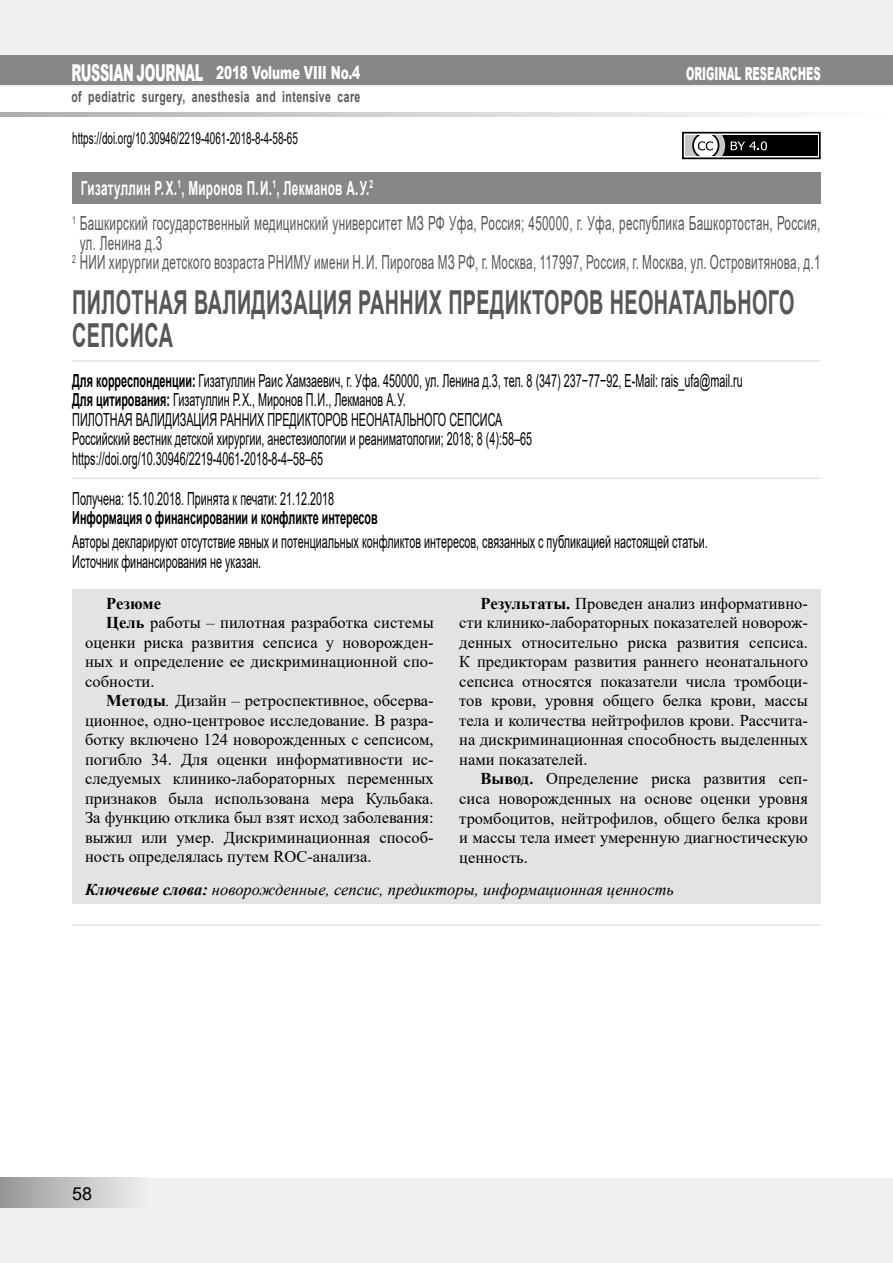
<style>
.page{position:relative;width:893px;height:1263px;background:#fff}
.page>*{position:absolute;margin:0;border:0;box-sizing:border-box;transform-origin:0 0}
.t1{font:700 33px/33px "Arial";letter-spacing:.02em;color:#575756;scale:.6 1}
.t2{font:19.5px "Arial";letter-spacing:.025em;color:#575756;scale:.6 1}
.t3{font:700 19.5px "Arial";letter-spacing:.025em;color:#fff;scale:.6 1}
.t4{font:18px/19.5px "Arial";color:#000;scale:.6 1}
.t5{font:700 18px "Arial";color:#000;scale:.6 1}
.t6{font:900 18px "Arial";letter-spacing:-.005em;color:#fff;scale:.67 1}
.t7{font:900 18px "Arial";letter-spacing:-.005em;color:#fff;scale:.56 1}
.t8{font:18px "Arial";color:#000}
.t9{font:16.5px/19.5px "Times New Roman";color:#000;text-align:justify}
.t10{font:italic 16.5px "Times New Roman";color:#000}
.t11{font:16.5px "Arial";color:#000;scale:.6 1}
.t12{font:700 16.5px "Times New Roman";color:#000}
.t13{font:700 15px "Arial";letter-spacing:.04em;color:#575756;scale:.7 1}
.s1{font-size:23.25px}
.s2{font-weight:700}
.s3{font-style:italic}
</style>
<div class="page">
<div style="left:0;top:0;width:893px;height:87px;background:#f0f0f0"></div>
<div style="left:0;top:1178px;width:893px;height:85px;background:#f0f0f0"></div>
<div style="left:0;top:55px;width:893px;height:30px;background:#878787"></div>
<div style="left:0;top:1178px;width:149px;height:30px;background:linear-gradient(to right,#979696,#f1f1f1)"></div>
<svg style="left:0;top:113px;width:775px;height:4px;background:#d1d1d1"></svg>
<div style="left:72px;top:589px;width:749px;height:314px;background:#e3e3e3"></div>
<div style="left:682px;top:132px;width:139px;height:27px;border:2px solid #000"></div>
<div style="left:685px;top:135px;width:132px;height:21px;background:#000"></div>
<svg style="left:685px;top:135px;width:40px;height:21px"></svg>
<svg style="left:731px;top:141px;width:36px;height:9px"></svg>
<div style="left:72px;top:172px;width:748px;height:31px;background:#878787"></div>
<hr style="left:72px;top:924px;width:749px;height:2px;background:#e3e3e3">
<hr style="left:72px;top:360px;width:749px;height:2px;background:#e3e3e3">
<hr style="left:72px;top:478px;width:749px;height:1px;background:#e3e3e3">
<p class="t6" style="left:71px;top:60px;width:433px"><span class="s1">RUSSIAN JOURNAL</span> 2018 Volume VIII No.4</p>
<p class="t7" style="left:686px;top:61px;width:242px">ORIGINAL RESEARCHES</p>
<p class="t13" style="left:71px;top:86px;width:414px">of pediatric surgery, anesthesia and intensive care</p>
<p class="t11" style="left:72px;top:127px;width:378px">https://doi.org/10.30946/2219-4061-2018-8-4-58-65</p>
<p class="t3" style="left:81px;top:174px;width:489px">Гизатуллин Р. Х.<sup>1</sup>, Миронов П. И.<sup>1</sup>, Лекманов А. У.<sup>2</sup></p>
<p class="t2" style="left:72px;top:210px;width:1248px"><sup>1</sup> Башкирский государственный медицинский университет МЗ РФ Уфа, Россия; 450000, г. Уфа, республика Башкортостан, Россия,</p>
<p class="t2" style="left:80px;top:229px;width:139px">ул. Ленина д.3</p>
<p class="t2" style="left:72px;top:249px;width:1249px"><sup>2</sup> НИИ хирургии детского возраста РНИМУ имени Н. И. Пирогова МЗ РФ, г. Москва, 117997, Россия, г. Москва, ул. Островитянова, д.1</p>
<h1 class="t1" style="left:72px;top:287px;width:1205px">ПИЛОТНАЯ ВАЛИДИЗАЦИЯ РАННИХ ПРЕДИКТОРОВ НЕОНАТАЛЬНОГО<br>СЕПСИСА</h1>
<p class="t4" style="left:72px;top:371px;width:1119px"><span class="s2">Для корреспонденции:</span> Гизатуллин Раис Хамзаевич, г. Уфа. 450000, ул. Ленина д.3, тел. 8 (347) 237−77−92, E-Mail: rais_ufa@mail.ru <span class="s2">Для цитирования:</span> Гизатуллин Р. Х., Миронов П. И., Лекманов А. У.<br>ПИЛОТНАЯ ВАЛИДИЗАЦИЯ РАННИХ ПРЕДИКТОРОВ НЕОНАТАЛЬНОГО СЕПСИСА<br>Российский вестник детской хирургии, анестезиологии и реаниматологии; 2018; 8 (4):58–65 https://doi.org/10.30946/2219‑4061‑2018‑8‑4–58–65</p>
<p class="t4" style="left:72px;top:489px;width:438px">Получена: 15.10.2018. Принята к печати: 21.12.2018</p>
<p class="t5" style="left:72px;top:505px;width:511px">Информация о финансировании и конфликте интересов</p>
<p class="t4" style="left:72px;top:532px;width:1061px">Авторы декларируют отсутствие явных и потенциальных конфликтов интересов, связанных с публикацией настоящей статьи.<br>Источник финансирования не указан.</p>
<p class="t9" style="left:459px;top:593px;width:350px;text-indent:21px"><span class="s2">Результаты.</span> Проведен анализ информативно&shy;сти клинико-лабораторных показателей новорож&shy;денных относительно риска развития сепсиса.<br>К предикторам развития раннего неонатального сепсиса относятся показатели числа тромбоци&shy;тов крови, уровня общего белка крови, массы тела и количества нейтрофилов крови. Рассчита&shy;на дискриминационная способность выделенных нами показателей.</p>
<p class="t9" style="left:459px;top:769px;width:350px;text-indent:21px"><span class="s2">Вывод.</span> Определение риска развития сеп&shy;сиса новорожденных на основе оценки уровня тромбоцитов, нейтрофилов, общего белка крови и массы тела имеет умеренную диагностическую ценность.</p>
<p class="t10" style="left:85px;top:878px;width:591px"><span class="s2">Ключевые слова:</span> новорожденные, сепсис, предикторы, информационная ценность</p>
<p class="t12" style="left:106px;top:591px;width:56px">Резюме</p>
<p class="t9" style="left:106px;top:613px;width:329px"><span class="s2">Цель</span> работы – пилотная разработка системы</p>
<p class="t9" style="left:85px;top:632px;width:350px">оценки риска развития сепсиса у новорожден-</p>
<p class="t9" style="left:85px;top:652px;width:350px">ных и определение ее дискриминационной спо-</p>
<p class="t9" style="left:85px;top:671px;width:71px">собности.</p>
<p class="t9" style="left:106px;top:691px;width:329px"><span class="s2">Методы</span><span class="s3">.</span> Дизайн – ретроспективное, обсерва-</p>
<p class="t9" style="left:85px;top:710px;width:350px">ционное, одно-центровое исследование. В разра-</p>
<p class="t9" style="left:85px;top:730px;width:350px">ботку включено 124 новорожденных с сепсисом,</p>
<p class="t9" style="left:85px;top:749px;width:350px">погибло 34. Для оценки информативности ис-</p>
<p class="t9" style="left:85px;top:769px;width:350px">следуемых клинико-лабораторных переменных</p>
<p class="t9" style="left:85px;top:788px;width:350px">признаков была использована мера Кульбака.</p>
<p class="t9" style="left:85px;top:808px;width:350px">За функцию отклика был взят исход заболевания:</p>
<p class="t9" style="left:85px;top:827px;width:350px">выжил или умер. Дискриминационная способ-</p>
<p class="t9" style="left:85px;top:847px;width:288px">ность определялась путем ROC-анализа.</p>
<p class="t8" style="left:72px;top:1181px;width:22px">58</p>
</div>
